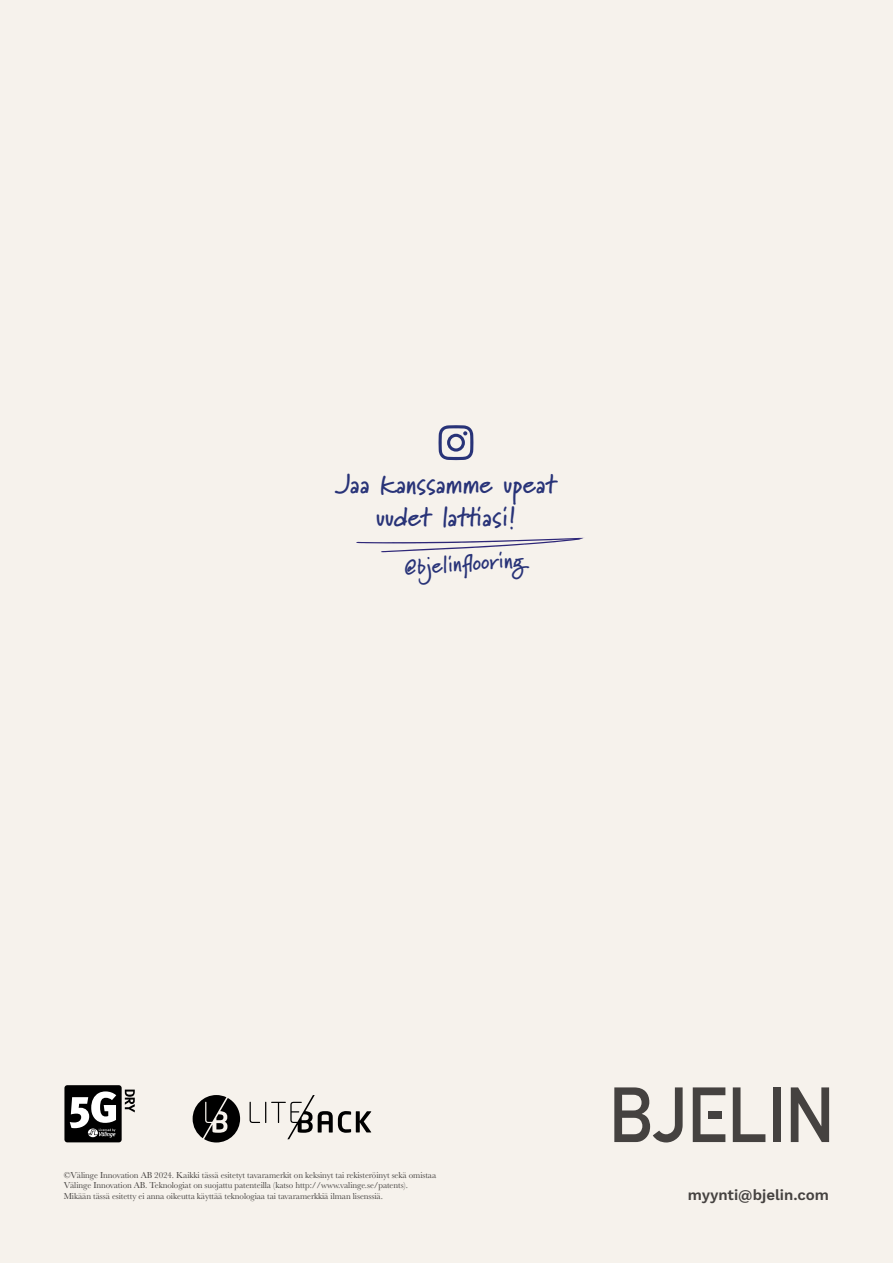
<style>
.page{position:relative;width:893px;height:1263px;background:#f6f2ec}
.page>*{position:absolute;margin:0;border:0;box-sizing:border-box;transform-origin:0 0}
.t1{font:700 27px/33px "Marydale";color:#283378;text-align:center}
.t2{font:700 22.5px "Marydale";color:#283378}
.t3{font:600 15px "Work Sans";color:#454240}
.t4{font:9px/10.5px "Baskerville";letter-spacing:-.01em;color:#454240}
</style>
<div class="page">
<svg style="left:439px;top:425px;width:34px;height:35px"></svg>
<svg style="left:356px;top:538px;width:227px;height:15px"></svg>
<svg style="left:614px;top:1087px;width:69px;height:55px"></svg>
<svg style="left:733px;top:1087px;width:32px;height:55px"></svg>
<div style="left:773px;top:1087px;width:8px;height:55px;background:#454240"></div>
<svg style="left:791px;top:1087px;width:38px;height:55px"></svg>
<svg style="left:693px;top:1087px;width:32px;height:55px"></svg>
<div style="left:64px;top:1085px;width:58px;height:57px;background:#000;border-radius:3px"></div>
<svg style="left:70px;top:1091px;width:46px;height:46px"></svg>
<svg style="left:125px;top:1089px;width:10px;height:23px"></svg>
<svg style="left:193px;top:1095px;width:178px;height:47px"></svg>
<h1 class="t1" style="left:335px;top:467px;width:223px">Jaa kanssamme upeat uudet lattiasi!</h1>
<h2 class="t2" style="left:403px;top:554px;width:122px;rotate:-4deg">@bjelinfl ooring</h2>
<p class="t4" style="left:64px;top:1170px;width:374px">©Välinge Innovation AB 2024. Kaikki tässä esitetyt tavaramerkit on keksinyt tai rekisteröinyt sekä omistaa<br>Välinge Innovation AB. Teknologiat on suojattu patenteilla (katso http://www.valinge.se/patents).<br>Mikään tässä esitetty ei anna oikeutta käyttää teknologiaa tai tavaramerkkiä ilman lisenssiä.</p>
<h3 class="t3" style="left:688px;top:1186px;width:143px">myynti@bjelin.com</h3>
</div>
